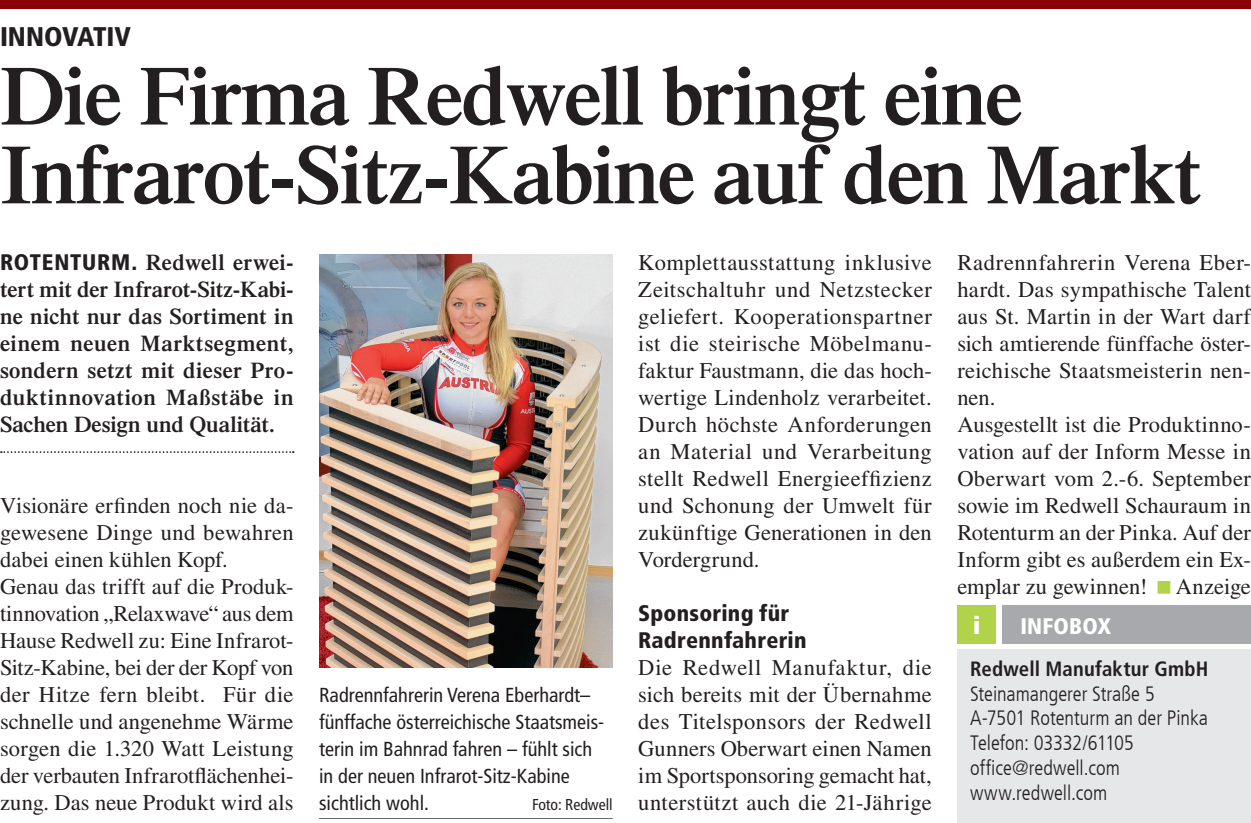
<style>
.page{position:relative;width:1251px;height:823px;background:#fff}
.page>*{position:absolute;margin:0;border:0;box-sizing:border-box;transform-origin:0 0}
.Titel_37{font:600 83.25px "Times LT Std";letter-spacing:-.02em;color:#231f20}
.Schlagwort{font:900 condensed 27px "Frutiger LT Com";color:#231f20}
.Fließtext{font:22.5px/27px "Times LT Std";letter-spacing:.005em;color:#231f20;text-align:justify}
.Vorspann{font:600 22.5px/27px "Times LT Std";letter-spacing:.015em;color:#231f20;text-align:justify}
.Zwischentitel{font:900 condensed 22.5px/27px "Frutiger LT Com";letter-spacing:.01em;color:#231f20}
.Infokasten_Header{font:900 condensed 22.5px "Frutiger LT Com";letter-spacing:.01em;color:#fff}
.Infokasten{font:300 condensed 20.7px/24.8px "Frutiger LT Com";color:#231f20}
.Infokasten-2{font:700 condensed 20.7px/24.8px "Frutiger LT Com";letter-spacing:.01em;color:#231f20}
.Bildtext{font:condensed 20.25px/27px "Frutiger LT Com";color:#231f20}
.Bildtext-2{font:condensed 15.75px "Frutiger LT Com";color:#231f20}
.s1{font-family:"Frutiger LT Com";font-weight:900;font-stretch:condensed}
.s2{font-weight:300}
</style>
<div class="page">
<svg style="left:1px;top:451px;width:293px;height:2px"></svg>
<div style="left:0;top:0;width:1250px;height:9px;background:#8b0202"></div>
<hr style="left:319px;top:818px;width:293px;height:1px;background:#6c6d70">
<img style="left:319px;top:254px;width:293px;height:413px">
<div style="left:957px;top:650px;width:293px;height:173px;background:#e6e7e9"></div>
<div style="left:957px;top:606px;width:38px;height:38px;background:#b1d349"></div>
<div style="left:1001px;top:606px;width:249px;height:38px;background:#a8a9ad"></div>
<svg style="left:974px;top:621px;width:4px;height:13px"></svg>
<svg style="left:974px;top:616px;width:4px;height:3px"></svg>
<p class="Schlagwort" style="left:0;top:20px;width:133px">INNOVATIV</p>
<p class="Titel_37" style="left:0;top:47px;width:1023px">Die Firma Redwell bringt eine</p>
<p class="Titel_37" style="left:0;top:126px;width:1202px">Infrarot-Sitz-Kabine auf den Markt</p>
<p class="Vorspann" style="left:0;top:248px;width:295px"><span class="s1">ROTENTURM.</span> Redwell erwei&shy;tert mit der Infrarot-Sitz-Kabi&shy;ne nicht nur das Sortiment in einem neuen Marktsegment, sondern setzt mit dieser Pro&shy;duktinnovation Maßstäbe in Sachen Design und Qualität.</p>
<p class="Fließtext" style="left:0;top:492px;width:295px">Visionäre erfinden noch nie da&shy;gewesene Dinge und bewahren dabei einen kühlen Kopf.</p>
<p class="Fließtext" style="left:0;top:573px;width:295px">Genau das trifft auf die Produk&shy;tinnovation „Relaxwave“ aus dem Hause Redwell zu: Eine Infrarot-Sitz-Kabine, bei der der Kopf von der Hitze fern bleibt. Für die schnelle und angenehme Wärme sorgen die 1.320 Watt Leistung der verbauten Infrarotflächenhei&shy;zung. Das neue Produkt wird als</p>
<p class="Bildtext" style="left:319px;top:682px;width:286px">Radrennfahrerin Verena Eberhardt– fünffache österreichische Staatsmeis&shy;terin im Bahnrad fahren – fühlt sich in der neuen Infrarot-Sitz-Kabine sichtlich wohl.</p>
<p class="Bildtext-2" style="left:532px;top:795px;width:82px">Foto: Redwell</p>
<p class="Fließtext" style="left:638px;top:249px;width:295px">Komplettausstattung inklusive Zeitschaltuhr und Netzstecker geliefert. Kooperationspartner ist die steirische Möbelmanu&shy;faktur Faustmann, die das hoch&shy;wertige Lindenholz verarbeitet.<br>Durch höchste Anforderungen an Material und Verarbeitung stellt Redwell Energieeffizienz und Schonung der Umwelt für zukünftige Generationen in den Vordergrund.</p>
<p class="Zwischentitel" style="left:638px;top:600px;width:170px">Sponsoring für<br>Radrennfahrerin</p>
<p class="Fließtext" style="left:638px;top:654px;width:295px">Die Redwell Manufaktur, die sich bereits mit der Übernahme des Titelsponsors der Redwell Gunners Oberwart einen Namen im Sportsponsoring gemacht hat, unterstützt auch die 21-Jährige</p>
<p class="Fließtext" style="left:957px;top:249px;width:295px">Radrennfahrerin Verena Eber&shy;hardt. Das sympathische Talent aus St. Martin in der Wart darf sich amtierende fünffache öster&shy;reichische Staatsmeisterin nen&shy;nen.</p>
<p class="Fließtext" style="left:957px;top:411px;width:295px">Ausgestellt ist die Produktinno&shy;vation auf der Inform Messe in Oberwart vom 2.-6. September sowie im Redwell Schauraum in Rotenturm an der Pinka. Auf der Inform gibt es außerdem ein Ex&shy;emplar zu gewinnen!</p>
<p class="Fließtext" style="left:1175px;top:573px;width:77px">Anzeige</p>
<p class="Infokasten_Header" style="left:1020px;top:612px;width:92px">INFOBOX</p>
<p class="Infokasten-2" style="left:969px;top:656px;width:240px">Redwell Manufaktur GmbH<br><span class="s2">Steinamangerer Straße 5</span></p>
<p class="Infokasten" style="left:969px;top:706px;width:239px">A-7501 Rotenturm an der Pinka<br>Telefon: 03332/61105 office@redwell.com www.redwell.com</p>
</div>
